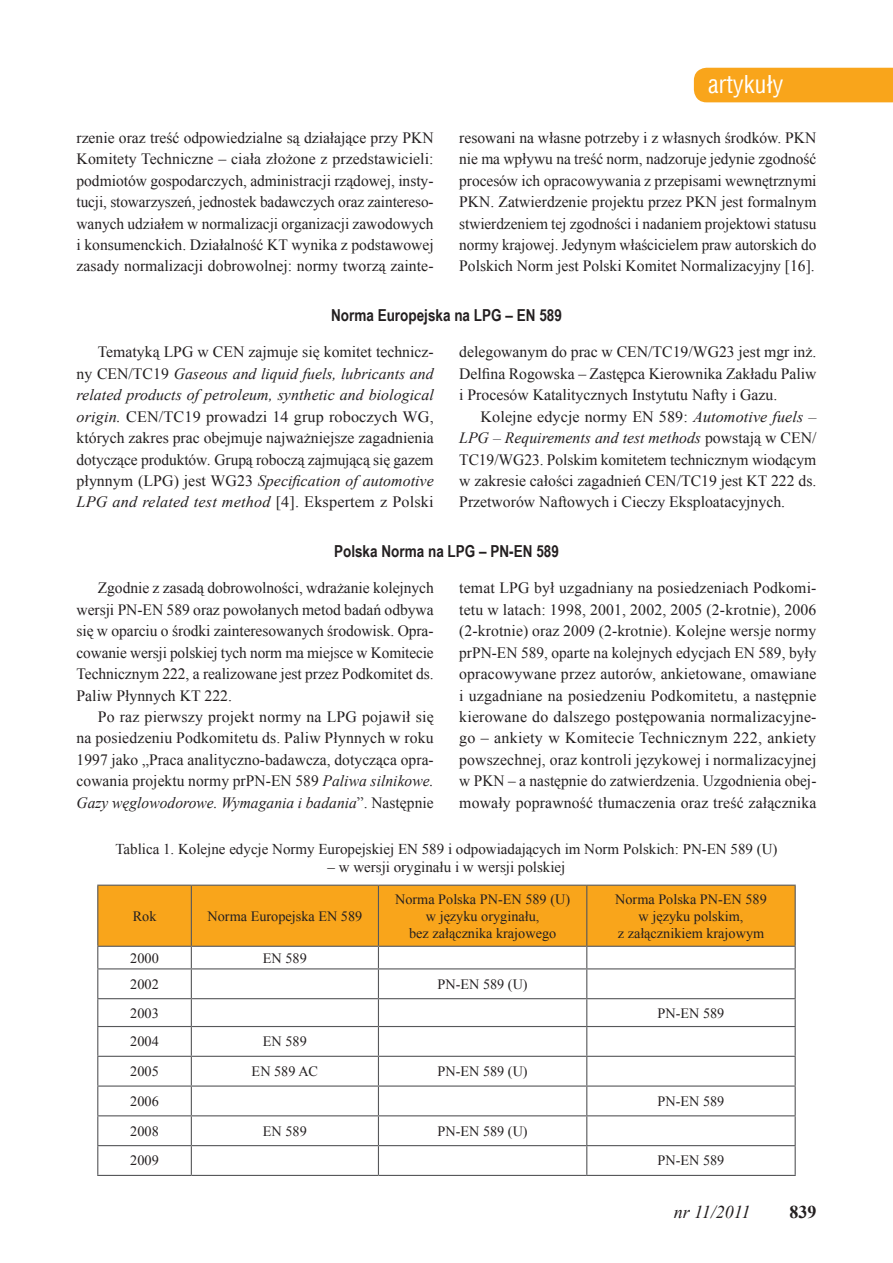
<style>
.page{position:relative;width:893px;height:1263px;background:#fff}
.page>*{position:absolute;margin:0;border:0;box-sizing:border-box;transform-origin:0 0}
.t1{font:24px "Switzerland Condensed";color:#fff}
.t2{font:italic 18px "Times New Roman";color:#231f20}
.t3{font:700 18px "Times New Roman";color:#231f20}
.t4{font:700 16.5px "Arial Narrow";color:#231f20}
.t5{font:15.75px/21.5px "Times New Roman";color:#231f20;text-align:justify}
.t6{font:15px "Times New Roman";color:#231f20}
.t7{font:14.25px/17.1px "Times New Roman";color:#231f20;text-align:center}
.s1{font-style:italic}
</style>
<div class="page">
<div style="left:694px;top:68px;width:199px;height:34px;background:#f9a51b"></div>
<svg style="left:97px;top:885px;width:699px;height:290px"></svg>
<hr style="left:97px;top:1175px;width:94px;height:1px;background:#57585a">
<hr style="left:191px;top:1175px;width:187px;height:1px;background:#57585a">
<hr style="left:378px;top:1175px;width:209px;height:1px;background:#57585a">
<hr style="left:587px;top:1175px;width:209px;height:1px;background:#57585a">
<h1 class="t1" style="left:708px;top:70px;width:77px">artykuły</h1>
<p class="t5" style="left:77px;top:126px;width:359px">rzenie oraz treść odpowiedzialne są działające przy PKN Komitety Techniczne – ciała złożone z przedstawicieli: podmiotów gospodarczych, administracji rządowej, insty&shy;tucji, stowarzyszeń, jednostek badawczych oraz zaintereso&shy;wanych udziałem w normalizacji organizacji zawodowych i konsumenckich. Działalność KT wynika z podstawowej zasady normalizacji dobrowolnej: normy tworzą zainte-</p>
<p class="t5" style="left:459px;top:126px;width:359px">resowani na własne potrzeby i z własnych środków. PKN nie ma wpływu na treść norm, nadzoruje jedynie zgodność procesów ich opracowywania z przepisami wewnętrznymi PKN. Zatwierdzenie projektu przez PKN jest formalnym stwierdzeniem tej zgodności i nadaniem projektowi statusu normy krajowej. Jedynym właścicielem praw autorskich do Polskich Norm jest Polski Komitet Normalizacyjny [16].</p>
<p class="t4" style="left:331px;top:303px;width:232px">Norma Europejska na LPG – EN 589</p>
<p class="t5" style="left:77px;top:341px;width:359px;text-indent:21px">Tematyką LPG w CEN zajmuje się komitet technicz&shy;ny CEN/TC19 <span class="s1">Gaseous and liquid fuels, lubricants and related products of petroleum, synthetic and biological origin.</span> CEN/TC19 prowadzi 14 grup roboczych WG, których zakres prac obejmuje najważniejsze zagadnienia dotyczące produktów<span class="s1">.</span> Grupą roboczą zajmującą się gazem płynnym (LPG) jest WG23 <span class="s1">Specification of automotive LPG and related test method</span> [4]. Ekspertem z Polski</p>
<p class="t5" style="left:459px;top:341px;width:359px">delegowanym do prac w CEN/TC19/WG23 jest mgr inż.<br>Delfina Rogowska – Zastępca Kierownika Zakładu Paliw i Procesów Katalitycznych Instytutu Nafty i Gazu.</p>
<p class="t5" style="left:459px;top:405px;width:359px;text-indent:21px">Kolejne edycje normy EN 589: <span class="s1">Automotive fuels – LPG – Requirements and test methods</span> powstają w CEN/ TC19/WG23. Polskim komitetem technicznym wiodącym w zakresie całości zagadnień CEN/TC19 jest KT 222 ds.<br>Przetworów Naftowych i Cieczy Eksploatacyjnych.</p>
<p class="t4" style="left:334px;top:539px;width:226px">Polska Norma na LPG – PN-EN 589</p>
<p class="t5" style="left:77px;top:577px;width:359px;text-indent:21px">Zgodnie z zasadą dobrowolności, wdrażanie kolejnych wersji PN-EN 589 oraz powołanych metod badań odbywa się w oparciu o środki zainteresowanych środowisk. Opra&shy;cowanie wersji polskiej tych norm ma miejsce w Komitecie Technicznym 222, a realizowane jest przez Podkomitet ds.<br>Paliw Płynnych KT 222.</p>
<p class="t5" style="left:77px;top:706px;width:359px;text-indent:21px">Po raz pierwszy projekt normy na LPG pojawił się na posiedzeniu Podkomitetu ds. Paliw Płynnych w roku 1997 jako „Praca analityczno-badawcza, dotycząca opra&shy;cowania projektu normy prPN-EN 589 <span class="s1">Paliwa silnikowe.<br>Gazy węglowodorowe. Wymagania i badania</span>”. Następnie</p>
<p class="t5" style="left:459px;top:577px;width:359px">temat LPG był uzgadniany na posiedzeniach Podkomi&shy;tetu w latach: 1998, 2001, 2002, 2005 (2-krotnie), 2006 (2-krotnie) oraz 2009 (2-krotnie). Kolejne wersje normy prPN-EN 589, oparte na kolejnych edycjach EN 589, były opracowywane przez autorów, ankietowane, omawiane i uzgadniane na posiedzeniu Podkomitetu, a następnie kierowane do dalszego postępowania normalizacyjne&shy;go – ankiety w Komitecie Technicznym 222, ankiety powszechnej, oraz kontroli językowej i normalizacyjnej w PKN – a następnie do zatwierdzenia. Uzgodnienia obej&shy;mowały poprawność tłumaczenia oraz treść załącznika</p>
<p class="t6" style="left:115px;top:839px;width:664px">Tablica 1. Kolejne edycje Normy Europejskiej EN 589 i odpowiadających im Norm Polskich: PN-EN 589 (U)</p>
<p class="t6" style="left:328px;top:857px;width:239px">– w wersji oryginału i w wersji polskiej</p>
<p class="t7" style="left:133px;top:907px;width:25px">Rok</p>
<p class="t7" style="left:208px;top:907px;width:156px">Norma Europejska EN 589</p>
<p class="t7" style="left:395px;top:890px;width:176px">Norma Polska PN-EN 589 (U) w języku oryginału,<br>bez załącznika krajowego</p>
<p class="t7" style="left:615px;top:890px;width:153px">Norma Polska PN-EN 589 w języku polskim,<br>z załącznikiem krajowym</p>
<p class="t7" style="left:130px;top:949px;width:30px">2000</p>
<p class="t7" style="left:263px;top:949px;width:45px">EN 589</p>
<p class="t7" style="left:130px;top:975px;width:30px">2002</p>
<p class="t7" style="left:437px;top:975px;width:92px">PN-EN 589 (U)</p>
<p class="t7" style="left:130px;top:1004px;width:30px">2003</p>
<p class="t7" style="left:657px;top:1004px;width:68px">PN-EN 589</p>
<p class="t7" style="left:130px;top:1033px;width:30px">2004</p>
<p class="t7" style="left:263px;top:1033px;width:45px">EN 589</p>
<p class="t7" style="left:130px;top:1062px;width:30px">2005</p>
<p class="t7" style="left:252px;top:1062px;width:68px">EN 589 AC</p>
<p class="t7" style="left:437px;top:1062px;width:92px">PN-EN 589 (U)</p>
<p class="t7" style="left:130px;top:1092px;width:30px">2006</p>
<p class="t7" style="left:657px;top:1092px;width:68px">PN-EN 589</p>
<p class="t7" style="left:130px;top:1122px;width:30px">2008</p>
<p class="t7" style="left:263px;top:1122px;width:45px">EN 589</p>
<p class="t7" style="left:437px;top:1122px;width:92px">PN-EN 589 (U)</p>
<p class="t7" style="left:130px;top:1152px;width:30px">2009</p>
<p class="t7" style="left:657px;top:1152px;width:68px">PN-EN 589</p>
<p class="t2" style="left:674px;top:1200px;width:78px">nr 11/2011</p>
<p class="t3" style="left:789px;top:1199px;width:28px">839</p>
</div>
